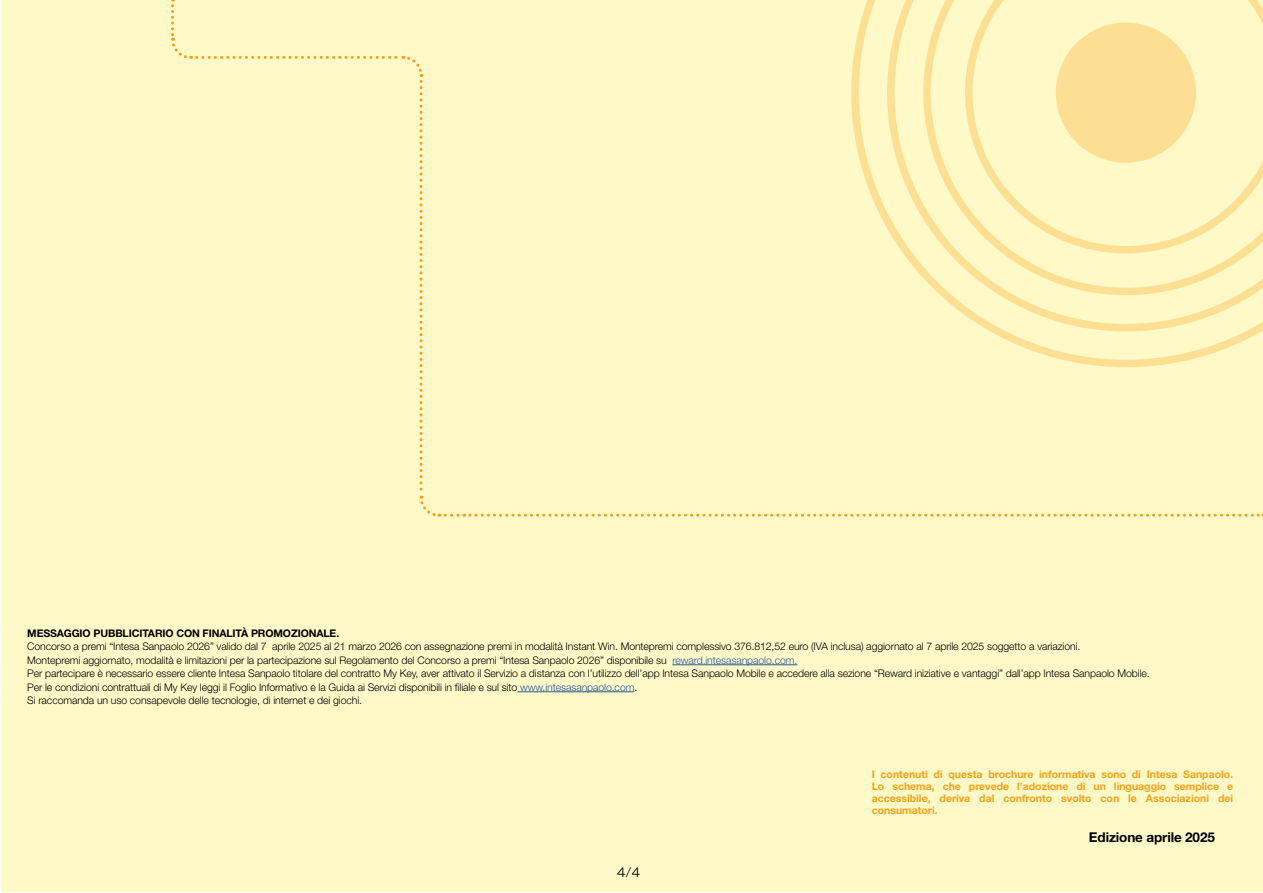
<style>
.page{position:relative;width:1263px;height:893px;background:#fff}
.page>*{position:absolute;margin:0;border:0;box-sizing:border-box;transform-origin:0 0}
.elenco{font:700 13.5px "Helvetica Neue LT Std";letter-spacing:-.01em;color:#000}
.t1{font:300 expanded 13.5px "Helvetica Neue LT Std";color:#000}
.t2{font:300 10.5px "Helvetica Neue LT Std";letter-spacing:-.01em;color:#000}
.elenco-2{font:700 10.5px/12px "Helvetica Neue LT Std";color:#f6a118;text-align:justify}
.t3{font:700 10.5px "Helvetica Neue LT Std";letter-spacing:-.01em;color:#000}
.s1{color:#275b9b}
</style>
<div class="page">
<div style="left:1px;top:0;width:1262px;height:891px;background:#fff9c7"></div>
<hr style="left:672px;top:664px;width:125px;height:1px;background:#275b9b">
<hr style="left:517px;top:691px;width:117px;height:1px;background:#275b9b">
<svg style="left:171px;top:0;width:20px;height:59px"></svg>
<svg style="left:197px;top:55px;width:1066px;height:462px"></svg>
<svg style="left:847px;top:0;width:416px;height:369px"></svg>
<div style="left:1056px;top:23px;width:140px;height:140px;background:#fddf93;border-radius:50%"></div>
<p class="t3" style="left:27px;top:626px;width:313px">MESSAGGIO PUBBLICITARIO CON FINALITÀ PROMOZIONALE.</p>
<p class="t2" style="left:27px;top:640px;width:1055px">Concorso a premi “Intesa Sanpaolo 2026” valido dal 7 aprile 2025 al 21 marzo 2026 con assegnazione premi in modalità Instant Win. Montepremi complessivo 376.812,52 euro (IVA inclusa) aggiornato al 7 aprile 2025 soggetto a variazioni.</p>
<p class="t2" style="left:27px;top:654px;width:771px">Montepremi aggiornato, modalità e limitazioni per la partecipazione sul Regolamento del Concorso a premi “Intesa Sanpaolo 2026” disponibile su <span class="s1">reward.intesasanpaolo.com.</span></p>
<p class="t2" style="left:27px;top:667px;width:1124px">Per partecipare è necessario essere cliente Intesa Sanpaolo titolare del contratto My Key, aver attivato il Servizio a distanza con l’utilizzo dell’app Intesa Sanpaolo Mobile e accedere alla sezione “Reward iniziative e vantaggi” dall’app Intesa Sanpaolo Mobile.</p>
<p class="t2" style="left:27px;top:681px;width:611px">Per le condizioni contrattuali di My Key leggi il Foglio Informativo e la Guida ai Servizi disponibili in filiale e sul sito <span class="s1">www.intesasanpaolo.com</span>.</p>
<p class="t2" style="left:27px;top:694px;width:336px">Si raccomanda un uso consapevole delle tecnologie, di internet e dei giochi.</p>
<p class="elenco-2" style="left:872px;top:768px;width:363px">I contenuti di questa brochure informativa sono di Intesa Sanpaolo.<br>Lo schema, che prevede l’adozione di un linguaggio semplice e accessibile, deriva dal confronto svolto con le Associazioni dei consumatori.</p>
<p class="t1" style="left:617px;top:864px;width:25px">4/4</p>
<p class="elenco" style="left:1089px;top:829px;width:127px">Edizione aprile 2025</p>
</div>
